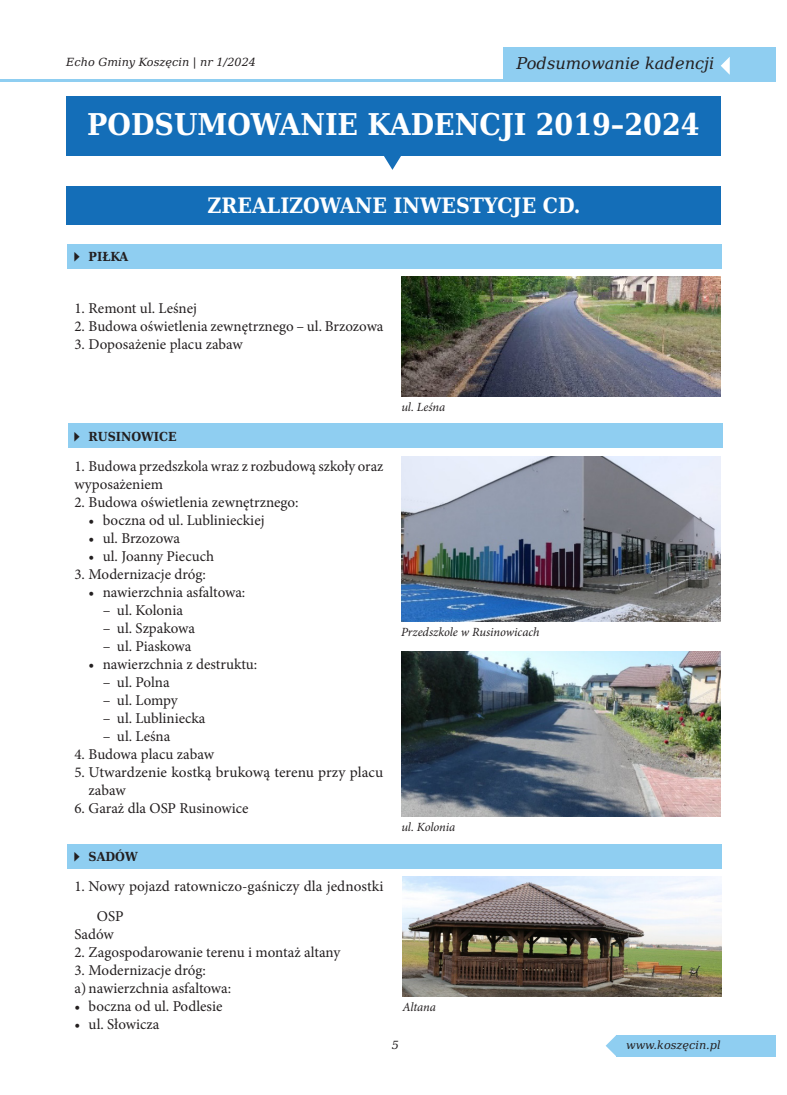
<style>
.page{position:relative;width:787px;height:1095px;background:#fff}
.page>*{position:absolute;margin:0;border:0;box-sizing:border-box;transform-origin:0 0}
.t1{font:700 30px "DejaVu Serif Condensed";color:#fff}
.t2{font:700 21.25px "DejaVu Serif Condensed";color:#fff}
.t3{font:italic 16.25px "DejaVu Serif";color:#231f20}
.t4{font:15px/18px "Minion Pro";color:#231f20}
.t5{font:italic 12.5px "Minion Pro";letter-spacing:-.005em;color:#231f20}
.t6{font:700 12.5px "DejaVu Serif Condensed";color:#231f20;scale:.6 1}
.t7{font:italic 11.25px "DejaVu Serif";color:#231f20}
</style>
<div class="page">
<div style="left:503px;top:47px;width:273px;height:34px;background:#8fcef1"></div>
<div style="left:616px;top:1035px;width:160px;height:21px;background:#8fcef1"></div>
<hr style="left:21px;top:79px;width:534px;height:2px;background:#8fcef1">
<svg style="left:721px;top:57px;width:8px;height:17px"></svg>
<svg style="left:605px;top:1035px;width:11px;height:21px"></svg>
<hr style="left:0;top:79px;width:21px;height:2px;background:#8fcef1">
<div style="left:67px;top:244px;width:655px;height:25px;background:#8fcef1"></div>
<div style="left:67px;top:844px;width:655px;height:25px;background:#8fcef1"></div>
<div style="left:68px;top:424px;width:654px;height:24px;background:#8fcef1"></div>
<div style="left:66px;top:96px;width:654px;height:59px;background:#146eb8"></div>
<svg style="left:383px;top:155px;width:18px;height:15px"></svg>
<div style="left:66px;top:186px;width:654px;height:38px;background:#146eb8"></div>
<img style="left:401px;top:457px;width:319px;height:165px">
<img style="left:401px;top:651px;width:319px;height:165px">
<img style="left:401px;top:276px;width:319px;height:120px">
<img style="left:402px;top:876px;width:319px;height:120px">
<p class="t7" style="left:66px;top:54px;width:191px">Echo Gminy Koszęcin | nr 1/2024</p>
<p class="t3" style="left:516px;top:51px;width:199px">Podsumowanie kadencji</p>
<h1 class="t1" style="left:87px;top:101px;width:614px">PODSUMOWANIE KADENCJI 2019–2024</h1>
<p class="t6" style="left:74px;top:247px;width:91px">▶ PIŁKA</p>
<h2 class="t2" style="left:207px;top:189px;width:374px">ZREALIZOWANE INWESTYCJE cd .</h2>
<p class="t4" style="left:74px;top:299px;width:124px">1. Remont ul. Leśnej</p>
<p class="t4" style="left:74px;top:317px;width:310px">2. Budowa oświetlenia zewnętrznego – ul. Brzozowa</p>
<p class="t4" style="left:74px;top:335px;width:170px">3. Doposażenie placu zabaw</p>
<p class="t6" style="left:74px;top:427px;width:169px">▶ RUSINOWICe</p>
<p class="t4" style="left:74px;top:458px;width:310px">1. Budowa przedszkola wraz z rozbudową szkoły oraz wyposażeniem</p>
<p class="t4" style="left:74px;top:494px;width:226px">2. Budowa oświetlenia zewnętrznego:</p>
<p class="t4" style="left:89px;top:512px;width:177px">• boczna od ul. Lublinieckiej</p>
<p class="t4" style="left:89px;top:530px;width:93px">• ul. Brzozowa</p>
<p class="t4" style="left:89px;top:548px;width:127px">• ul. Joanny Piecuch</p>
<p class="t4" style="left:74px;top:566px;width:133px">3. Modernizacje dróg:</p>
<p class="t4" style="left:89px;top:584px;width:158px">• nawierzchnia asfaltowa:</p>
<p class="t4" style="left:103px;top:602px;width:82px">– ul. Kolonia</p>
<p class="t4" style="left:103px;top:620px;width:94px">– ul. Szpakowa</p>
<p class="t4" style="left:103px;top:638px;width:90px">– ul. Piaskowa</p>
<p class="t4" style="left:89px;top:656px;width:170px">• nawierzchnia z destruktu:</p>
<p class="t4" style="left:103px;top:674px;width:68px">– ul. Polna</p>
<p class="t4" style="left:103px;top:692px;width:76px">– ul. Lompy</p>
<p class="t4" style="left:103px;top:710px;width:104px">– ul. Lubliniecka</p>
<p class="t4" style="left:103px;top:728px;width:69px">– ul. Leśna</p>
<p class="t4" style="left:74px;top:746px;width:141px">4. Budowa placu zabaw</p>
<p class="t4" style="left:89px;top:764px;width:296px;text-indent:-14px">5. Utwardzenie kostką brukową terenu przy placu zabaw</p>
<p class="t4" style="left:74px;top:800px;width:176px">6. Garaż dla OSP Rusinowice</p>
<p class="t6" style="left:74px;top:847px;width:107px">▶ SADÓW</p>
<p class="t4" style="left:97px;top:872px;width:288px;line-height:30px;text-indent:-23px">1. Nowy pojazd ratowniczo-‑ gaśniczy dla jednostki<br>OSP</p>
<p class="t4" style="left:74px;top:926px;width:41px">Sadów</p>
<p class="t4" style="left:74px;top:944px;width:267px">2. Zagospodarowanie terenu i montaż altany</p>
<p class="t4" style="left:74px;top:962px;width:158px">3. Modernizacje dróg:<br>a) nawierzchnia asfaltowa:</p>
<p class="t4" style="left:74px;top:998px;width:150px">• boczna od ul. Podlesie</p>
<p class="t4" style="left:74px;top:1016px;width:86px">• ul. Słowicza</p>
<p class="t5" style="left:401px;top:399px;width:45px">ul. Leśna</p>
<p class="t5" style="left:401px;top:624px;width:140px">Przedszkole w Rusinowicach</p>
<p class="t5" style="left:401px;top:819px;width:55px">ul. Kolonia</p>
<p class="t5" style="left:402px;top:999px;width:35px">Altana</p>
<p class="t7" style="left:392px;top:1037px;width:9px">5</p>
<p class="t7" style="left:626px;top:1037px;width:96px">www.koszęcin.pl</p>
</div>
